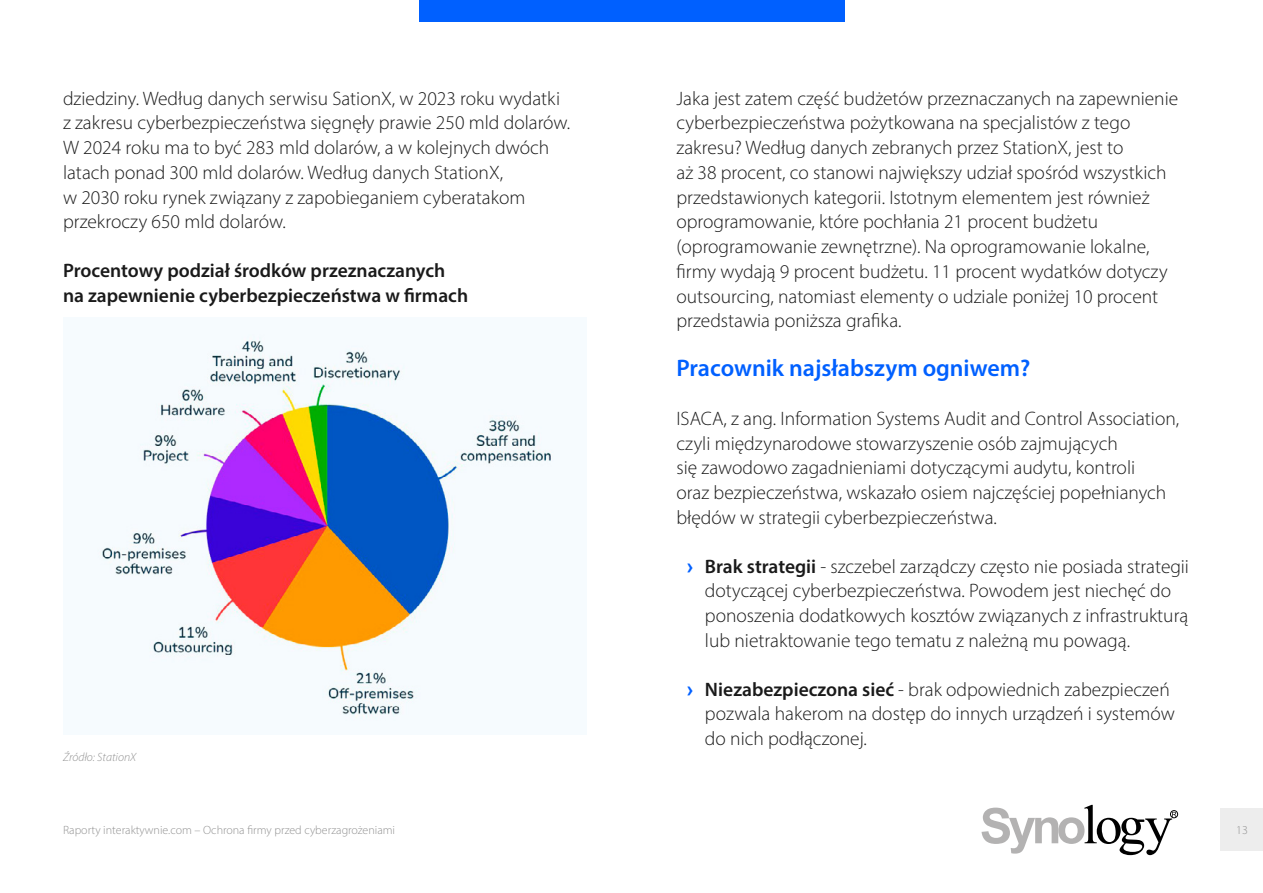
<style>
.page{position:relative;width:1263px;height:893px;background:#fff}
.page>*{position:absolute;margin:0;border:0;box-sizing:border-box;transform-origin:0 0}
.t1{font:600 24px "Myriad Pro";color:#0060ff}
.t2{font:300 19.5px/24.8px "Myriad Pro";color:#1a1a1a}
.t3{font:600 19.5px/24.8px "Myriad Pro";color:#1a1a1a}
.t4{font:300 12px "Myriad Pro";color:#929292}
.t5{font:italic 300 12px "Myriad Pro";color:#929292}
.s1{font-family:"Arial";font-weight:700;color:#0060ff}
.s2{font-weight:600}
</style>
<div class="page">
<div style="left:1220px;top:809px;width:43px;height:42px;background:#ededed"></div>
<div style="left:419px;top:0;width:425px;height:21px;background:#0060ff"></div>
<img style="left:97px;top:334px;width:457px;height:387px">
<svg style="left:981px;top:805px;width:195px;height:50px"></svg>
<div style="left:1170px;top:810px;width:8px;height:8px;border:1px solid #000;border-radius:50%"></div>
<p class="t2" style="left:63px;top:86px;width:509px">dziedziny. Według danych serwisu SationX, w 2023 roku wydatki z zakresu cyberbezpieczeństwa sięgnęły prawie 250 mld dolarów.<br>W 2024 roku ma to być 283 mld dolarów, a w kolejnych dwóch latach ponad 300 mld dolarów. Według danych StationX,<br>w 2030 roku rynek związany z zapobieganiem cyberatakom przekroczy 650 mld dolarów.</p>
<p class="t3" style="left:63px;top:258px;width:407px">Procentowy podział środków przeznaczanych na zapewnienie cyberbezpieczeństwa w firmach</p>
<p class="t5" style="left:63px;top:750px;width:75px">Źródło: StationX</p>
<p class="t2" style="left:676px;top:86px;width:503px">Jaka jest zatem część budżetów przeznaczanych na zapewnienie cyberbezpieczeństwa pożytkowana na specjalistów z tego zakresu? Według danych zebranych przez StationX, jest to<br>aż 38 procent, co stanowi największy udział spośród wszystkich przedstawionych kategorii. Istotnym elementem jest również oprogramowanie, które pochłania 21 procent budżetu (oprogramowanie zewnętrzne). Na oprogramowanie lokalne, firmy wydają 9 procent budżetu. 11 procent wydatków dotyczy outsourcing, natomiast elementy o udziale poniżej 10 procent przedstawia poniższa grafika.</p>
<p class="t1" style="left:676px;top:353px;width:355px">Pracownik najsłabszym ogniwem?</p>
<p class="t2" style="left:676px;top:406px;width:504px">ISACA, z ang. Information Systems Audit and Control Association, czyli międzynarodowe stowarzyszenie osób zajmujących<br>się zawodowo zagadnieniami dotyczącymi audytu, kontroli<br>oraz bezpieczeństwa, wskazało osiem najczęściej popełnianych błędów w strategii cyberbezpieczeństwa.</p>
<p class="t2" style="left:705px;top:554px;width:486px;text-indent:-18px"><span class="s1">›</span> <span class="s2">Brak strategii</span> - szczebel zarządczy często nie posiada strategii dotyczącej cyberbezpieczeństwa. Powodem jest niechęć do ponoszenia dodatkowych kosztów związanych z infrastrukturą lub nietraktowanie tego tematu z należną mu powagą.</p>
<p class="t2" style="left:705px;top:677px;width:471px;text-indent:-18px"><span class="s1">›</span> <span class="s2">Niezabezpieczona sieć</span> - brak odpowiednich zabezpieczeń pozwala hakerom na dostęp do innych urządzeń i systemów do nich podłączonej.</p>
<p class="t4" style="left:63px;top:823px;width:334px">Raporty interaktywnie.com – Ochrona firmy przed cyberzagrożeniami</p>
<p class="t4" style="left:1236px;top:823px;width:13px">13</p>
</div>
